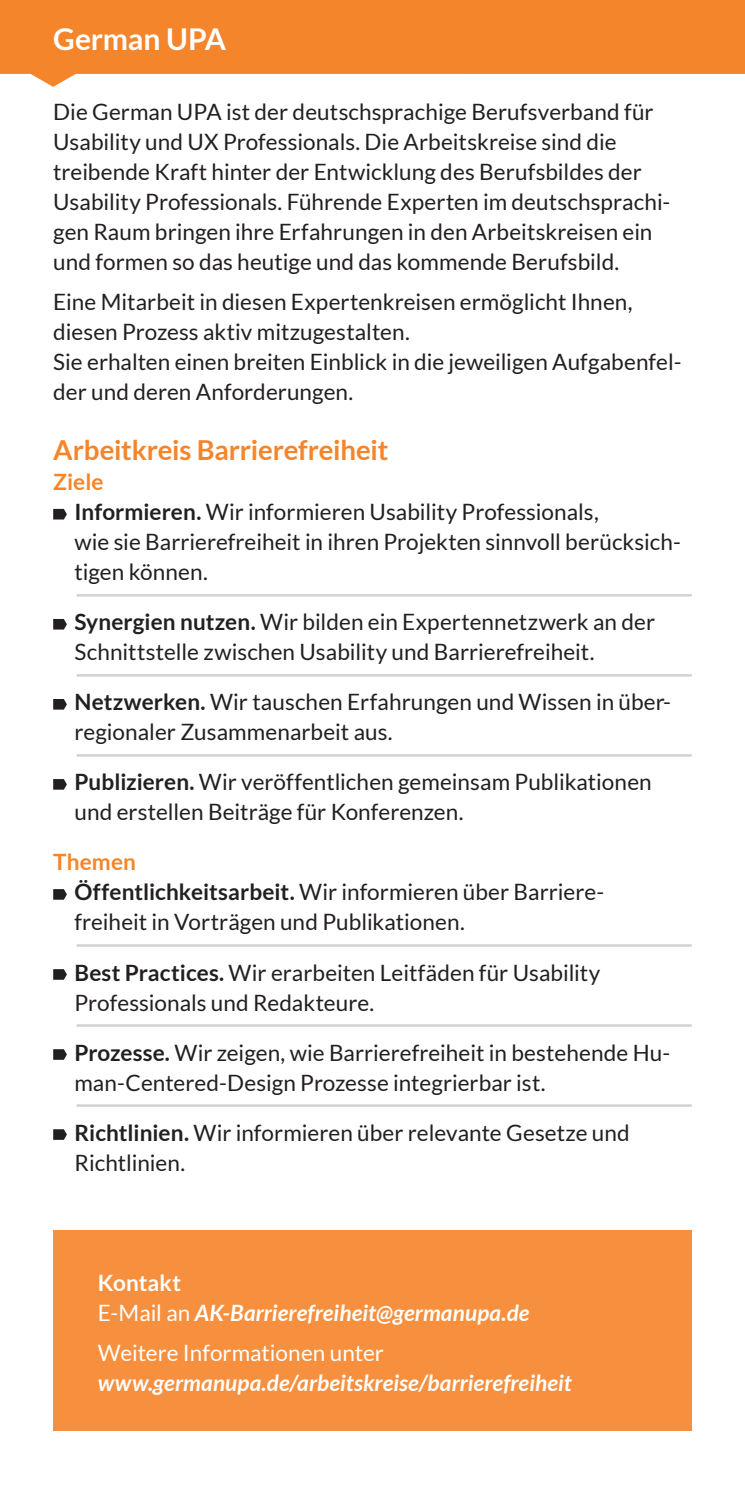
<style>
.page{position:relative;width:745px;height:1489px;background:#fff}
.page>*{position:absolute;margin:0;border:0;box-sizing:border-box;transform-origin:0 0}
.t1{font:700 30px "Lato";letter-spacing:-.005em;color:#fff}
.t2{font:700 27.5px "Lato";letter-spacing:-.01em;color:#f5852a}
.t3{font:22.5px/30px "Lato";color:#231f20}
.t4{font:italic 700 22.5px/30px "Lato";letter-spacing:.005em;color:#fff}
.t5{font:22.5px "Lato";color:#fff}
.s1{font-weight:700;color:#f5852a}
.s2{font-weight:700}
.s3{font-style:normal}
.s4{font-weight:400;font-style:normal}
</style>
<div class="page">
<div style="left:53px;top:1230px;width:638px;height:200px;background:#f6903f"></div>
<svg style="left:53px;top:509px;width:14px;height:10px"></svg>
<svg style="left:53px;top:619px;width:14px;height:10px"></svg>
<svg style="left:53px;top:699px;width:14px;height:10px"></svg>
<svg style="left:53px;top:779px;width:14px;height:10px"></svg>
<svg style="left:53px;top:889px;width:14px;height:10px"></svg>
<svg style="left:53px;top:969px;width:14px;height:10px"></svg>
<svg style="left:53px;top:1049px;width:14px;height:10px"></svg>
<svg style="left:53px;top:1129px;width:14px;height:10px"></svg>
<hr style="left:77px;top:594px;width:614px;height:2px;background:#d1d2d4">
<hr style="left:77px;top:674px;width:614px;height:2px;background:#d1d2d4">
<hr style="left:77px;top:754px;width:614px;height:2px;background:#d1d2d4">
<hr style="left:77px;top:944px;width:614px;height:2px;background:#d1d2d4">
<hr style="left:77px;top:1104px;width:614px;height:2px;background:#d1d2d4">
<hr style="left:77px;top:1024px;width:614px;height:2px;background:#d1d2d4">
<svg style="left:0;top:0;width:744px;height:87px;background:#f69649"></svg>
<h1 class="t1" style="left:53px;top:22px;width:174px">German UPA</h1>
<p class="t3" style="left:53px;top:97px;width:618px">Die German UPA ist der deutschsprachige Berufsverband für Usability und UX Professionals. Die Arbeitskreise sind die treibende Kraft hinter der Entwicklung des Berufsbildes der Usability Professionals. Führende Experten im deutschsprachi&shy;gen Raum bringen ihre Erfahrungen in den Arbeitskreisen ein und formen so das heutige und das kommende Berufsbild.</p>
<p class="t3" style="left:53px;top:287px;width:629px">Eine Mitarbeit in diesen Expertenkreisen ermöglicht Ihnen, diesen Prozess aktiv mitzugestalten.<br>Sie erhalten einen breiten Einblick in die jeweiligen Aufgabenfel&shy;der und deren Anforderungen.</p>
<p class="t2" style="left:53px;top:434px;width:336px">Arbeitkreis Barrierefreiheit</p>
<p class="t3" style="left:74px;top:467px;width:607px;text-indent:-21px"><span class="s1">Ziele<br></span><span class="s2">Informieren.</span> Wir informieren Usability Professionals,<br>wie sie Barrierefreiheit in ihren Projekten sinnvoll berücksich&shy;tigen können.</p>
<p class="t3" style="left:74px;top:607px;width:581px"><span class="s2">Synergien nutzen.</span> Wir bilden ein Expertennetzwerk an der<br>Schnittstelle zwischen Usability und Barrierefreiheit.</p>
<p class="t3" style="left:74px;top:687px;width:597px"><span class="s2">Netzwerken.</span> Wir tauschen Erfahrungen und Wissen in über&shy;regionaler Zusammenarbeit aus.</p>
<p class="t3" style="left:74px;top:767px;width:578px"><span class="s2">Publizieren.</span> Wir veröffentlichen gemeinsam Publikationen und erstellen Beiträge für Konferenzen.</p>
<p class="t3" style="left:74px;top:847px;width:531px;text-indent:-21px"><span class="s1">Themen<br></span><span class="s2">Öffentlichkeitsarbeit.</span> Wir informieren über Barriere&shy;freiheit in Vorträgen und Publikationen.</p>
<p class="t3" style="left:74px;top:957px;width:527px"><span class="s2">Best Practices.</span> Wir erarbeiten Leitfäden für Usability<br>Professionals und Redakteure.</p>
<p class="t3" style="left:74px;top:1037px;width:597px"><span class="s2">Prozesse.</span> Wir zeigen, wie Barrierefreiheit in bestehende Hu&shy;man-Centered-Design Prozesse integrierbar ist.</p>
<p class="t3" style="left:74px;top:1117px;width:556px"><span class="s2">Richtlinien.</span> Wir informieren über relevante Gesetze und<br>Richtlinien.</p>
<p class="t4" style="left:98px;top:1267px;width:433px"><span class="s3">Kontakt<br></span><span class="s4">E-Mail an</span> AK-Barrierefreiheit@germanupa.de</p>
<p class="t5" style="left:98px;top:1339px;width:287px">Weitere Informationen unter</p>
<p class="t4" style="left:98px;top:1367px;width:475px">www.germanupa.de/arbeitskreise/barrierefreiheit</p>
</div>
